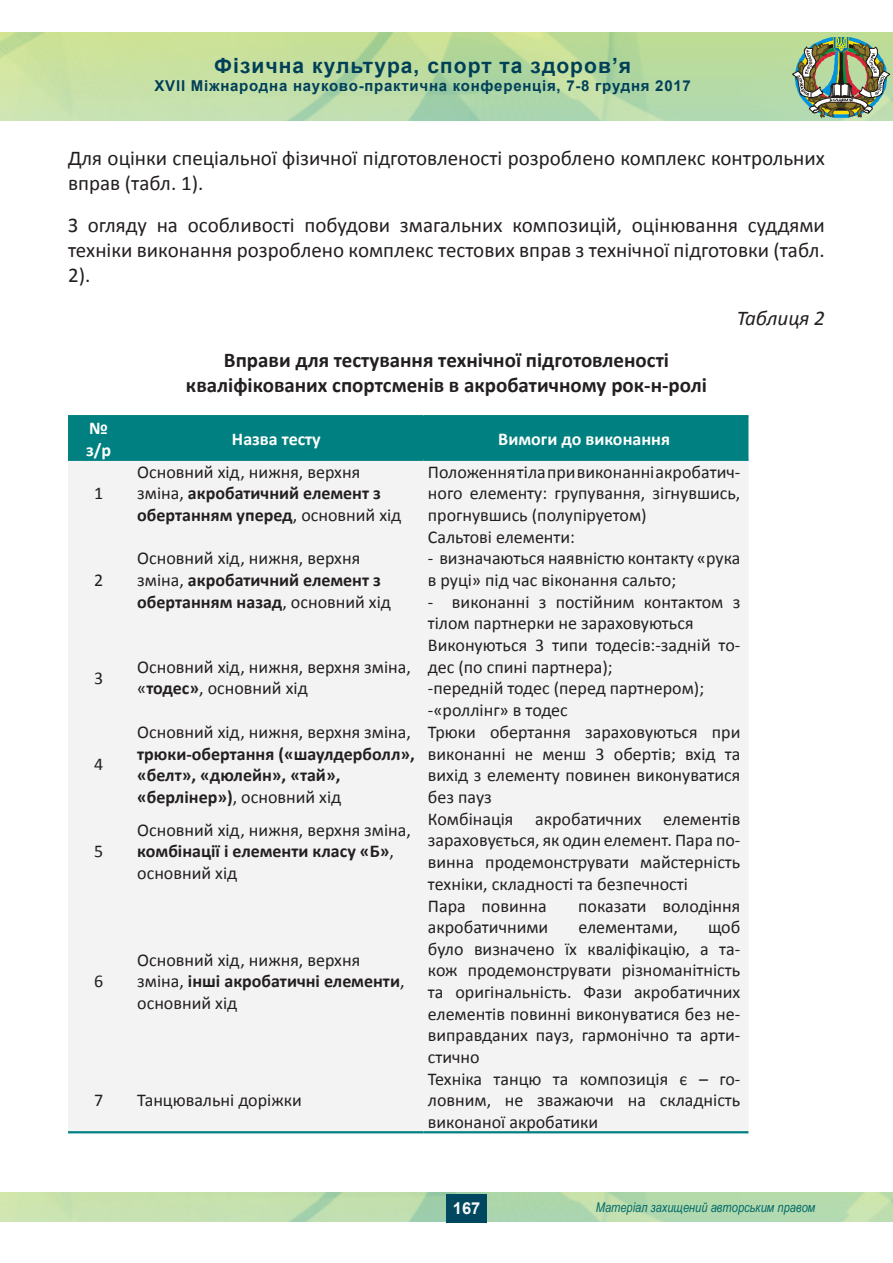
<style>
.page{position:relative;width:893px;height:1263px;background:#fff}
.page>*{position:absolute;margin:0;border:0;box-sizing:border-box;transform-origin:0 0}
.Основной_текст{font:21px/25.2px "Calibri";color:#231f20;text-align:justify}
.Обычный{font:700 21px "Calibri";color:#231f20}
.Обычный-2{font:21px/25.2px "Calibri";color:#231f20}
.t1{font:700 21px "Arial";letter-spacing:.05em;color:#003f58}
.Обычный-3{font:italic 21px "Calibri";color:#231f20}
.Обычный-4{font:18px/21.6px "Calibri";color:#231f20}
.Обычный-5{font:700 18px/21.6px "Calibri";color:#231f20}
.Обычный-6{font:700 18px "Calibri";color:#fff}
.t2{font:700 16.5px "Arial";color:#f7f7f8}
.t3{font:700 15px "Arial";letter-spacing:.05em;color:#003f58}
.t4{font:italic 13.5px "Arial Narrow";color:#006967}
.s1{font-weight:700}
.s2{font-weight:400}
</style>
<div class="page">
<img style="left:792px;top:37px;width:98px;height:81px">
<div style="left:446px;top:1194px;width:41px;height:28px;background:#004860"></div>
<div style="left:68px;top:417px;width:680px;height:42px;background:#008080"></div>
<div style="left:68px;top:461px;width:680px;height:670px;background:#f3f3f3"></div>
<hr style="left:68px;top:1131px;width:65px;height:2px;background:#008080">
<hr style="left:133px;top:1131px;width:291px;height:2px;background:#008080">
<hr style="left:424px;top:1131px;width:324px;height:2px;background:#008080">
<hr style="left:68px;top:415px;width:65px;height:2px;background:#008080">
<hr style="left:133px;top:415px;width:291px;height:2px;background:#008080">
<hr style="left:424px;top:415px;width:324px;height:2px;background:#008080">
<hr style="left:68px;top:459px;width:65px;height:2px;background:#008080">
<hr style="left:133px;top:459px;width:291px;height:2px;background:#008080">
<hr style="left:424px;top:459px;width:324px;height:2px;background:#008080">
<p class="t1" style="left:214px;top:51px;width:418px">Фізична культура, спорт та здоров’я</p>
<p class="t3" style="left:155px;top:75px;width:538px">XVII Міжнародна науково-практична конференція, 7-8 грудня 2017</p>
<p class="Обычный-2" style="left:68px;top:145px;width:758px">Для оцінки спеціальної фізичної підготовленості розроблено комплекс контрольних вправ (табл. 1).</p>
<p class="Основной_текст" style="left:68px;top:212px;width:758px">З огляду на особливості побудови змагальних композицій, оцінювання суддями техніки виконання розроблено комплекс тестових вправ з технічної підготовки (табл.<br>2).</p>
<p class="Обычный-3" style="left:737px;top:303px;width:90px">Таблиця 2</p>
<p class="Обычный" style="left:224px;top:346px;width:447px">Вправи для тестування технічної підготовленості</p>
<p class="Обычный" style="left:186px;top:372px;width:522px">кваліфікованих спортсменів в акробатичному рок-н-ролі</p>
<p class="Обычный-6" style="left:89px;top:416px;width:20px">№</p>
<p class="Обычный-6" style="left:86px;top:438px;width:27px">з/р</p>
<p class="Обычный-6" style="left:232px;top:427px;width:90px">Назва тесту</p>
<p class="Обычный-6" style="left:498px;top:427px;width:173px">Вимоги до виконання</p>
<p class="Обычный-4" style="left:94px;top:482px;width:11px">1</p>
<p class="Обычный-4" style="left:94px;top:569px;width:11px">2</p>
<p class="Обычный-4" style="left:137px;top:461px;width:266px">Основний хід, нижня, верхня зміна, <span class="s1">акробатичний елемент з обертанням уперед</span>, основний хід</p>
<p class="Обычный-4" style="left:428px;top:461px;width:314px;text-align:justify">Положення тіла при виконанні акробатич&shy;ного елементу: групування, зігнувшись, прогнувшись (полупіруетом)</p>
<p class="Обычный-4" style="left:137px;top:548px;width:255px">Основний хід, нижня, верхня зміна, <span class="s1">акробатичний елемент з обертанням назад</span>, основний хід</p>
<p class="Обычный-4" style="left:428px;top:526px;width:149px">Сальтові елементи:</p>
<p class="Обычный-4" style="left:428px;top:548px;width:314px">- визначаються наявністю контакту «рука в руці» під час віконання сальто;</p>
<p class="Обычный-4" style="left:428px;top:591px;width:314px">- виконанні з постійним контактом з тілом партнерки не зараховуються</p>
<p class="Обычный-4" style="left:94px;top:667px;width:11px">3</p>
<p class="Обычный-4" style="left:137px;top:656px;width:275px">Основний хід, нижня, верхня зміна, «<span class="s1">тодес»</span>, основний хід</p>
<p class="Обычный-4" style="left:428px;top:634px;width:314px">Виконуються 3 типи тодесів:-задній то&shy;дес (по спині партнера);</p>
<p class="Обычный-4" style="left:428px;top:678px;width:278px">-передній тодес (перед партнером);</p>
<p class="Обычный-4" style="left:428px;top:699px;width:141px">-«роллінг» в тодес</p>
<p class="Обычный-4" style="left:94px;top:754px;width:11px">4</p>
<p class="Обычный-4" style="left:94px;top:840px;width:11px">5</p>
<p class="Обычный-4" style="left:94px;top:970px;width:11px">6</p>
<p class="Обычный-5" style="left:137px;top:721px;width:279px"><span class="s2">Основний хід, нижня, верхня зміна, </span>трюки-обертання («шаулдерболл», «белт», «дюлейн», «тай», «берлінер»)<span class="s2">, основний хід</span></p>
<p class="Обычный-4" style="left:428px;top:721px;width:314px;text-align:justify">Трюки обертання зараховуються при виконанні не менш 3 обертів; вхід та вихід з елементу повинен виконуватися без пауз</p>
<p class="Обычный-4" style="left:137px;top:819px;width:275px">Основний хід, нижня, верхня зміна, <span class="s1">комбінації і елементи класу «Б»</span>, основний хід</p>
<p class="Обычный-4" style="left:428px;top:808px;width:314px;text-align:justify">Комбінація акробатичних елементів зараховується, як один елемент. Пара по&shy;винна продемонструвати майстерність техніки, складності та безпечності</p>
<p class="Обычный-4" style="left:137px;top:949px;width:269px">Основний хід, нижня, верхня зміна, <span class="s1">інші акробатичні елементи</span>, основний хід</p>
<p class="Обычный-4" style="left:428px;top:895px;width:120px">Пара повинна</p>
<p class="Обычный-4" style="left:578px;top:895px;width:164px">показати володіння</p>
<p class="Обычный-4" style="left:428px;top:916px;width:122px">акробатичними</p>
<p class="Обычный-4" style="left:578px;top:916px;width:101px">елементами,</p>
<p class="Обычный-4" style="left:428px;top:916px;width:314px;text-align:justify;text-indent:280px">щоб було визначено їх кваліфікацію, а та&shy;кож продемонструвати різноманітність та оригінальність. Фази акробатичних елементів повинні виконуватися без не&shy;виправданих пауз, гармонічно та арти&shy;стично</p>
<p class="Обычный-4" style="left:94px;top:1090px;width:11px">7</p>
<p class="Обычный-4" style="left:137px;top:1090px;width:166px">Танцювальні доріжки</p>
<p class="Обычный-4" style="left:428px;top:1068px;width:314px;text-align:justify">Техніка танцю та композиція є – го&shy;ловним, не зважаючи на складність виконаної акробатики</p>
<p class="t2" style="left:453px;top:1197px;width:29px">167</p>
<p class="t4" style="left:596px;top:1198px;width:221px">Матеріал захищений авторським правом</p>
</div>
